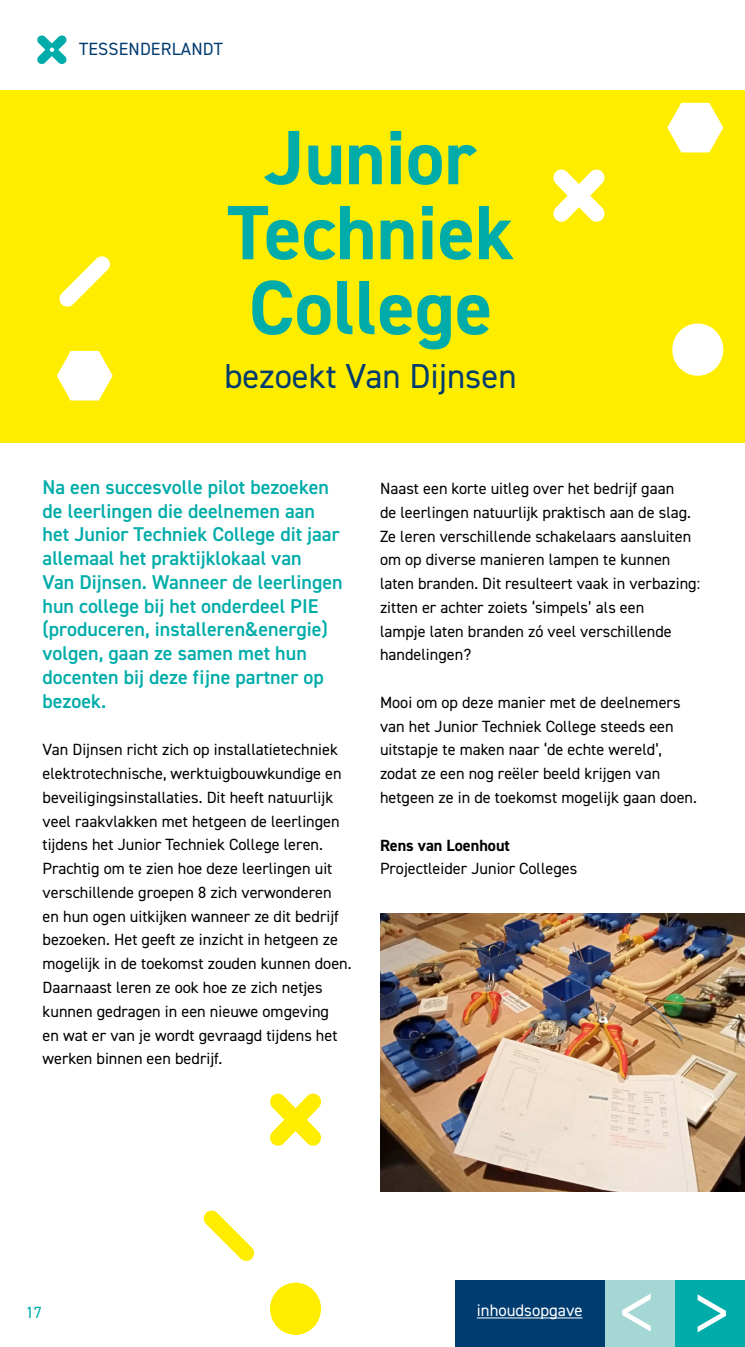
<style>
.page{position:relative;width:745px;height:1347px;background:#fff}
.page>*{position:absolute;margin:0;border:0;box-sizing:border-box;transform-origin:0 0}
.t1{font:700 77.25px/75px "DIN2014";color:#00aca9;text-align:center}
.t2{font:34.75px "DIN2014";color:#003b70}
.t3{font:600 20px/23.8px "DIN2014";color:#00aca9}
.t4{font:17.75px "DIN2014";letter-spacing:.01em;color:#003b70}
.t5{font:16.75px "DIN2014";color:#fff}
.t6{font:16.25px/23.8px "DIN2014";color:#000}
.t7{font:700 16.25px "DIN2014";color:#000}
.t8{font:16.25px "DIN2014";color:#00aca9}
</style>
<div class="page">
<svg style="left:37px;top:35px;width:30px;height:29px"></svg>
<div style="left:454px;top:1279px;width:150px;height:67px;background:#003c70"></div>
<div style="left:604px;top:1279px;width:70px;height:67px;background:#a5d7d5"></div>
<div style="left:674px;top:1279px;width:70px;height:67px;background:#00aca9"></div>
<svg style="left:697px;top:1294px;width:28px;height:38px"></svg>
<svg style="left:622px;top:1294px;width:28px;height:37px"></svg>
<hr style="left:476px;top:1317px;width:106px;height:1px;background:#fff">
<div style="left:0;top:90px;width:744px;height:353px;background:#ffed00"></div>
<img style="left:380px;top:913px;width:364px;height:278px">
<svg style="left:667px;top:103px;width:55px;height:49px"></svg>
<svg style="left:57px;top:351px;width:56px;height:49px"></svg>
<div style="left:671px;top:323px;width:51px;height:53px;background:#fff;border-radius:50%"></div>
<svg style="left:553px;top:169px;width:51px;height:53px"></svg>
<svg style="left:59px;top:256px;width:51px;height:51px"></svg>
<div style="left:270px;top:1282px;width:51px;height:52px;background:#ffed00;border-radius:50%"></div>
<svg style="left:203px;top:1210px;width:52px;height:51px"></svg>
<svg style="left:270px;top:1093px;width:51px;height:53px"></svg>
<p class="t4" style="left:79px;top:38px;width:145px">TESSENDERLANDT</p>
<h1 class="t1" style="left:227px;top:119px;width:288px">Junior<br>Techniek<br>College</h1>
<h2 class="t2" style="left:224px;top:354px;width:294px">bezoekt Van Dijnsen</h2>
<p class="t3" style="left:43px;top:475px;width:301px">Na een succesvolle pilot bezoeken de leerlingen die deelnemen aan het Junior Techniek College dit jaar allemaal het praktijklokaal van<br>Van Dijnsen. Wanneer de leerlingen hun college bij het onderdeel PIE (produceren, installeren&amp;energie) volgen, gaan ze samen met hun docenten bij deze fijne partner op bezoek.</p>
<p class="t6" style="left:43px;top:737px;width:310px">Van Dijnsen richt zich op installatietechniek elektrotechnische, werktuigbouwkundige en beveiligingsinstallaties. Dit heeft natuurlijk veel raakvlakken met hetgeen de leerlingen tijdens het Junior Techniek College leren.<br>Prachtig om te zien hoe deze leerlingen uit verschillende groepen 8 zich verwonderen en hun ogen uitkijken wanneer ze dit bedrijf bezoeken. Het geeft ze inzicht in hetgeen ze mogelijk in de toekomst zouden kunnen doen.<br>Daarnaast leren ze ook hoe ze zich netjes kunnen gedragen in een nieuwe omgeving<br>en wat er van je wordt gevraagd tijdens het werken binnen een bedrijf.</p>
<p class="t6" style="left:380px;top:476px;width:321px">Naast een korte uitleg over het bedrijf gaan<br>de leerlingen natuurlijk praktisch aan de slag.<br>Ze leren verschillende schakelaars aansluiten om op diverse manieren lampen te kunnen laten branden. Dit resulteert vaak in verbazing: zitten er achter zoiets ‘simpels’ als een<br>lampje laten branden zó veel verschillende handelingen?</p>
<p class="t6" style="left:380px;top:690px;width:318px">Mooi om op deze manier met de deelnemers van het Junior Techniek College steeds een uitstapje te maken naar ‘de echte wereld’, zodat ze een nog reëler beeld krijgen van hetgeen ze in de toekomst mogelijk gaan doen.</p>
<p class="t7" style="left:380px;top:834px;width:131px">Rens van Loenhout</p>
<p class="t6" style="left:380px;top:856px;width:199px">Projectleider Junior Colleges</p>
<p class="t8" style="left:26px;top:1302px;width:18px">17</p>
<p class="t5" style="left:476px;top:1300px;width:107px">inhoudsopgave</p>
</div>
